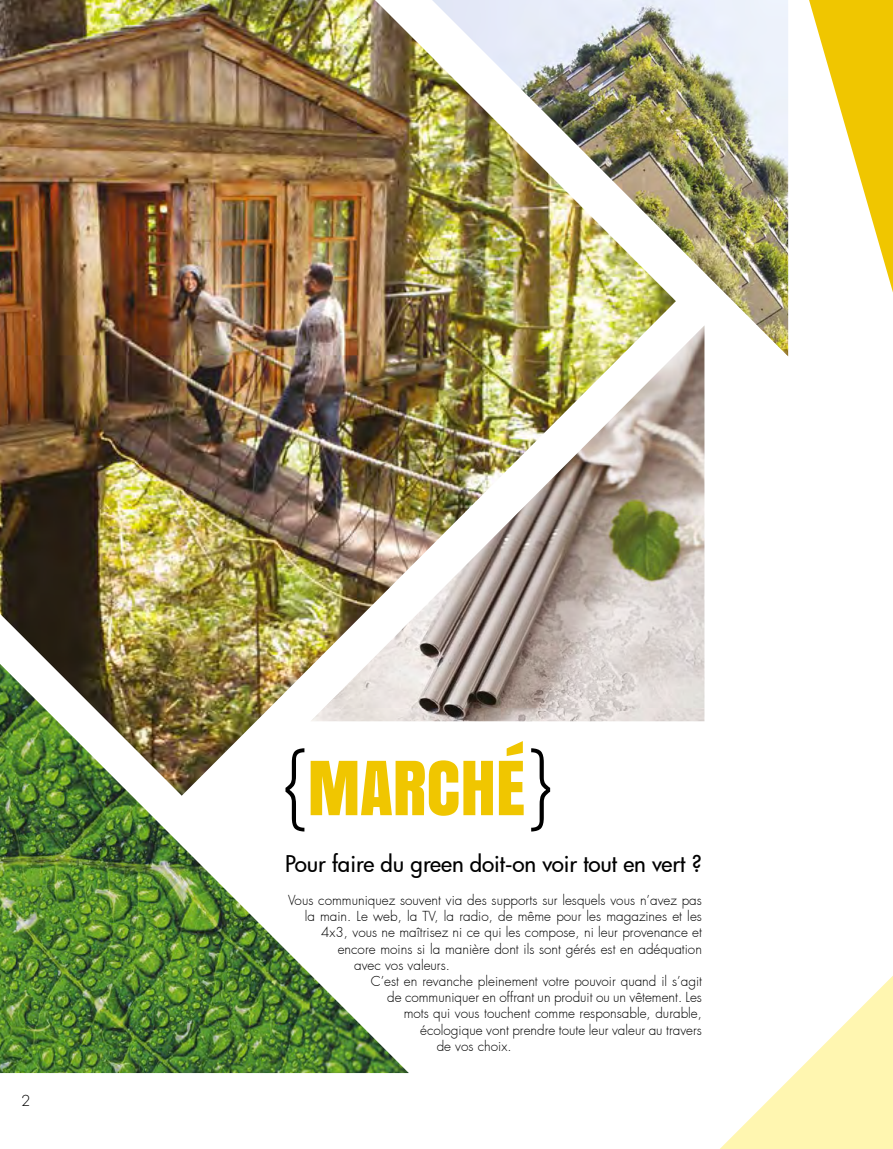
<style>
.page{position:relative;width:893px;height:1149px;background:#fff}
.page>*{position:absolute;margin:0;border:0;box-sizing:border-box;transform-origin:0 0}
.t1{font:69.75px "Anton";color:#f0c600}
.t2{font:500 22.5px "Futura";letter-spacing:-.005em;color:#000}
.t3{font:300 15px "Futura";color:#000}
.t4{font:300 13.5px "Futura";color:#000}
</style>
<div class="page">
<svg style="left:721px;top:976px;width:172px;height:172px"></svg>
<img style="left:0;top:0;width:676px;height:792px">
<img style="left:310px;top:325px;width:394px;height:396px">
<img style="left:432px;top:0;width:356px;height:356px">
<svg style="left:809px;top:0;width:84px;height:292px"></svg>
<svg style="left:409px;top:748px;width:141px;height:83px"></svg>
<img style="left:0;top:663px;width:409px;height:409px">
<p class="t3" style="left:21px;top:1091px;width:11px">2</p>
<h1 class="t1" style="left:308px;top:732px;width:219px">MARCHÉ</h1>
<h2 class="t2" style="left:285px;top:848px;width:418px">Pour faire du green doit-on voir tout en vert ?</h2>
<p class="t4" style="left:288px;top:891px;width:415px">Vous communiquez souvent via des supports sur lesquels vous n’avez pas</p>
<p class="t4" style="left:305px;top:907px;width:399px">la main. Le web, la TV, la radio, de même pour les magazines et les</p>
<p class="t4" style="left:321px;top:923px;width:382px">4x3, vous ne maîtrisez ni ce qui les compose, ni leur provenance et</p>
<p class="t4" style="left:338px;top:940px;width:366px">encore moins si la manière dont ils sont gérés est en adéquation</p>
<p class="t4" style="left:354px;top:956px;width:97px">avec vos valeurs.</p>
<p class="t4" style="left:371px;top:972px;width:333px">C’est en revanche pleinement votre pouvoir quand il s’agit</p>
<p class="t4" style="left:387px;top:988px;width:316px">de communiquer en offrant un produit ou un vêtement. Les</p>
<p class="t4" style="left:404px;top:1004px;width:300px">mots qui vous touchent comme responsable, durable,</p>
<p class="t4" style="left:420px;top:1021px;width:283px">écologique vont prendre toute leur valeur au travers</p>
<p class="t4" style="left:437px;top:1037px;width:76px">de vos choix.</p>
</div>
